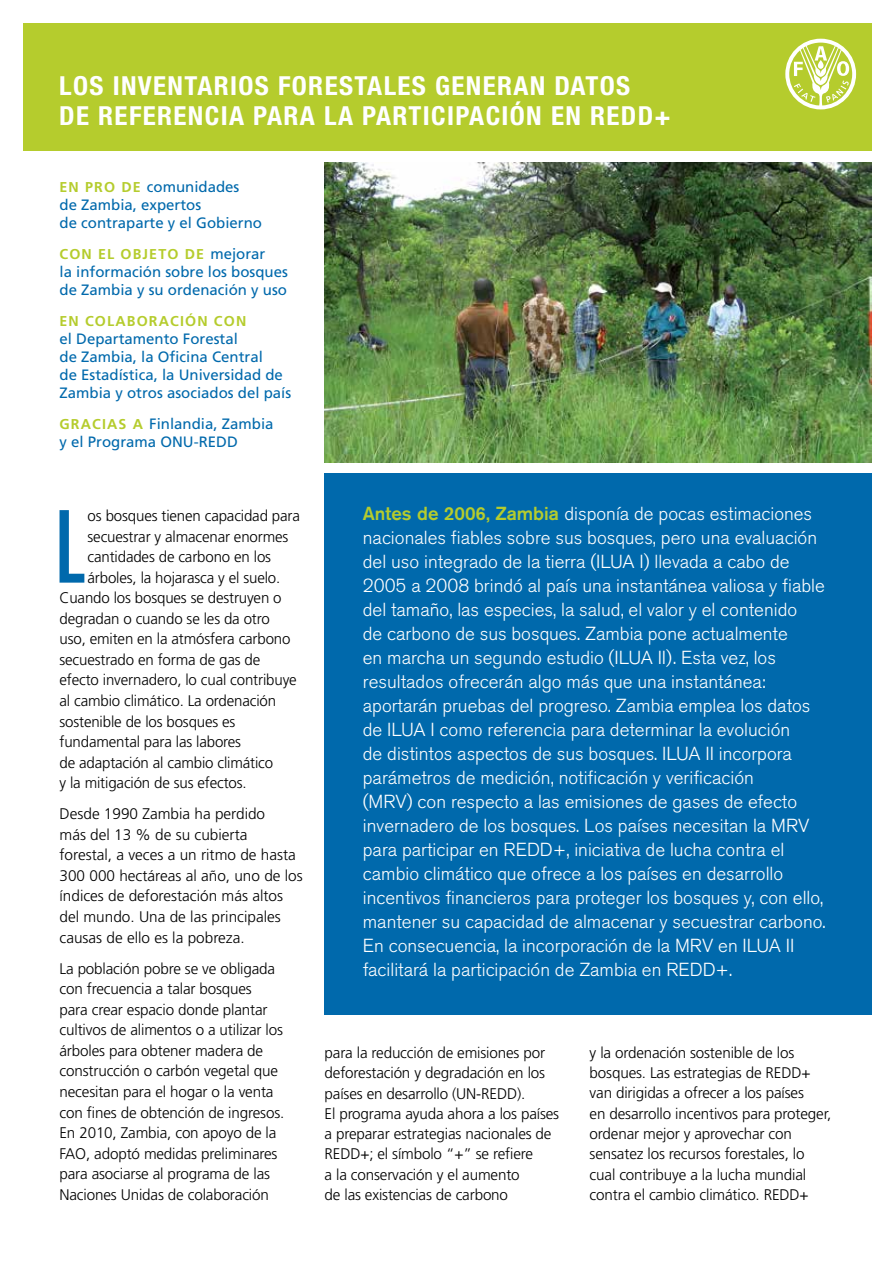
<style>
.page{position:relative;width:893px;height:1263px;background:#fff}
.page>*{position:absolute;margin:0;border:0;box-sizing:border-box;transform-origin:0 0}
.t1{font:102.75px "Akzidenz Grotesk BQ Md Cnd Alt";color:#0069ac}
.t2{font:700 condensed 26.25px/29.2px "Helvetica Neue LT Std";letter-spacing:.05em;color:#fff}
.t3{font:300 18.75px/24px "Akzidenz Grotesk BQ";color:#fff}
.t4{font:300 15.3px/20.5px "Frutiger LT Std";letter-spacing:-.01em;color:#000}
.t5{font:15px/18px "Frutiger LT Std";color:#0069ac}
.t6{font:700 14.25px "Frutiger LT Std";letter-spacing:.08em;color:#b5cc2d}
.s1{font-weight:700;font-size:14.25px;color:#b5cc2d}
.s2{font-weight:400;font-size:15px;color:#0069ac}
.s3{font-weight:500;color:#b5cc2d}
</style>
<div class="page">
<div style="left:23px;top:23px;width:849px;height:128px;background:#b5cc2d"></div>
<div style="left:325px;top:473px;width:547px;height:541px;background:#0069ac"></div>
<img style="left:325px;top:162px;width:547px;height:301px">
<svg style="left:785px;top:39px;width:71px;height:70px"></svg>
<h2 class="t2" style="left:59px;top:71px;width:572px">LOS INVENTARIOS FORESTALES GENERAN DATOS<br>DE REFERENCIA PARA LA PARTICIPACIÓN EN REDD</h2>
<h2 class="t2" style="left:655px;top:100px;width:18px">+</h2>
<p class="t5" style="left:60px;top:178px;width:204px"><span class="s1">EN PRO DE</span> comunidades<br>de Zambia, expertos<br>de contraparte y el Gobierno</p>
<p class="t6" style="left:60px;top:245px;width:207px">CON EL OBJETO DE <span class="s2">mejorar</span></p>
<p class="t5" style="left:60px;top:263px;width:230px">la información sobre los bosques de Zambia y su ordenación y uso</p>
<p class="t6" style="left:60px;top:312px;width:188px">EN COLABORACIÓN CON</p>
<p class="t5" style="left:60px;top:330px;width:233px">el Departamento Forestal<br>de Zambia, la Oficina Central<br>de Estadística, la Universidad de<br>Zambia y otros asociados del país</p>
<p class="t5" style="left:60px;top:415px;width:215px"><span class="s1">GRACIAS A</span> Finlandia, Zambia y el Programa ONU-REDD</p>
<h1 class="t1" style="left:55px;top:489px;width:31px">L</h1>
<p class="t4" style="left:88px;top:506px;width:214px">os bosques tienen capacidad para</p>
<p class="t4" style="left:88px;top:526px;width:202px">secuestrar y almacenar enormes</p>
<p class="t4" style="left:88px;top:547px;width:185px">cantidades de carbono en los</p>
<p class="t4" style="left:88px;top:567px;width:194px">árboles, la hojarasca y el suelo.</p>
<p class="t4" style="left:60px;top:588px;width:224px">Cuando los bosques se destruyen o</p>
<p class="t4" style="left:60px;top:608px;width:212px">degradan o cuando se les da otro</p>
<p class="t4" style="left:60px;top:629px;width:232px">uso, emiten en la atmósfera carbono</p>
<p class="t4" style="left:60px;top:649px;width:202px">secuestrado en forma de gas de</p>
<p class="t4" style="left:60px;top:670px;width:239px">efecto invernadero, lo cual contribuye</p>
<p class="t4" style="left:60px;top:691px;width:218px">al cambio climático. La ordenación</p>
<p class="t4" style="left:60px;top:711px;width:177px">sostenible de los bosques es</p>
<p class="t4" style="left:60px;top:732px;width:183px">fundamental para las labores</p>
<p class="t4" style="left:60px;top:752px;width:215px">de adaptación al cambio climático</p>
<p class="t4" style="left:60px;top:773px;width:189px">y la mitigación de sus efectos.</p>
<p class="t4" style="left:60px;top:804px;width:245px">Desde 1990 Zambia ha perdido<br>más del 13 % de su cubierta forestal, a veces a un ritmo de hasta<br>300 000 hectáreas al año, uno de los índices de deforestación más altos del mundo. Una de las principales causas de ello es la pobreza.</p>
<p class="t4" style="left:60px;top:958px;width:226px">La población pobre se ve obligada con frecuencia a talar bosques<br>para crear espacio donde plantar cultivos de alimentos o a utilizar los árboles para obtener madera de construcción o carbón vegetal que necesitan para el hogar o la venta con fines de obtención de ingresos.<br>En 2010, Zambia, con apoyo de la FAO, adoptó medidas preliminares para asociarse al programa de las Naciones Unidas de colaboración</p>
<p class="t3" style="left:363px;top:502px;width:464px"><span class="s3">Antes de 2006, Zambia</span> disponía de pocas estimaciones nacionales fiables sobre sus bosques, pero una evaluación del uso integrado de la tierra (ILUA I) llevada a cabo de 2005 a 2008 brindó al país una instantánea valiosa y fiable del tamaño, las especies, la salud, el valor y el contenido<br>de carbono de sus bosques. Zambia pone actualmente<br>en marcha un segundo estudio (ILUA II). Esta vez, los resultados ofrecerán algo más que una instantánea: aportarán pruebas del progreso. Zambia emplea los datos de ILUA I como referencia para determinar la evolución<br>de distintos aspectos de sus bosques. ILUA II incorpora parámetros de medición, notificación y verificación<br>(MRV) con respecto a las emisiones de gases de efecto invernadero de los bosques. Los países necesitan la MRV para participar en REDD+, iniciativa de lucha contra el cambio climático que ofrece a los países en desarrollo incentivos financieros para proteger los bosques y, con ello, mantener su capacidad de almacenar y secuestrar carbono.<br>En consecuencia, la incorporación de la MRV en ILUA II facilitará la participación de Zambia en REDD+.</p>
<p class="t4" style="left:325px;top:1043px;width:236px">para la reducción de emisiones por deforestación y degradación en los países en desarrollo (UN-REDD).<br>El programa ayuda ahora a los países a preparar estrategias nacionales de REDD+; el símbolo “+” se refiere<br>a la conservación y el aumento<br>de las existencias de carbono</p>
<p class="t4" style="left:590px;top:1043px;width:243px">y la ordenación sostenible de los bosques. Las estrategias de REDD+ van dirigidas a ofrecer a los países<br>en desarrollo incentivos para proteger, ordenar mejor y aprovechar con sensatez los recursos forestales, lo cual contribuye a la lucha mundial contra el cambio climático. REDD+</p>
</div>
